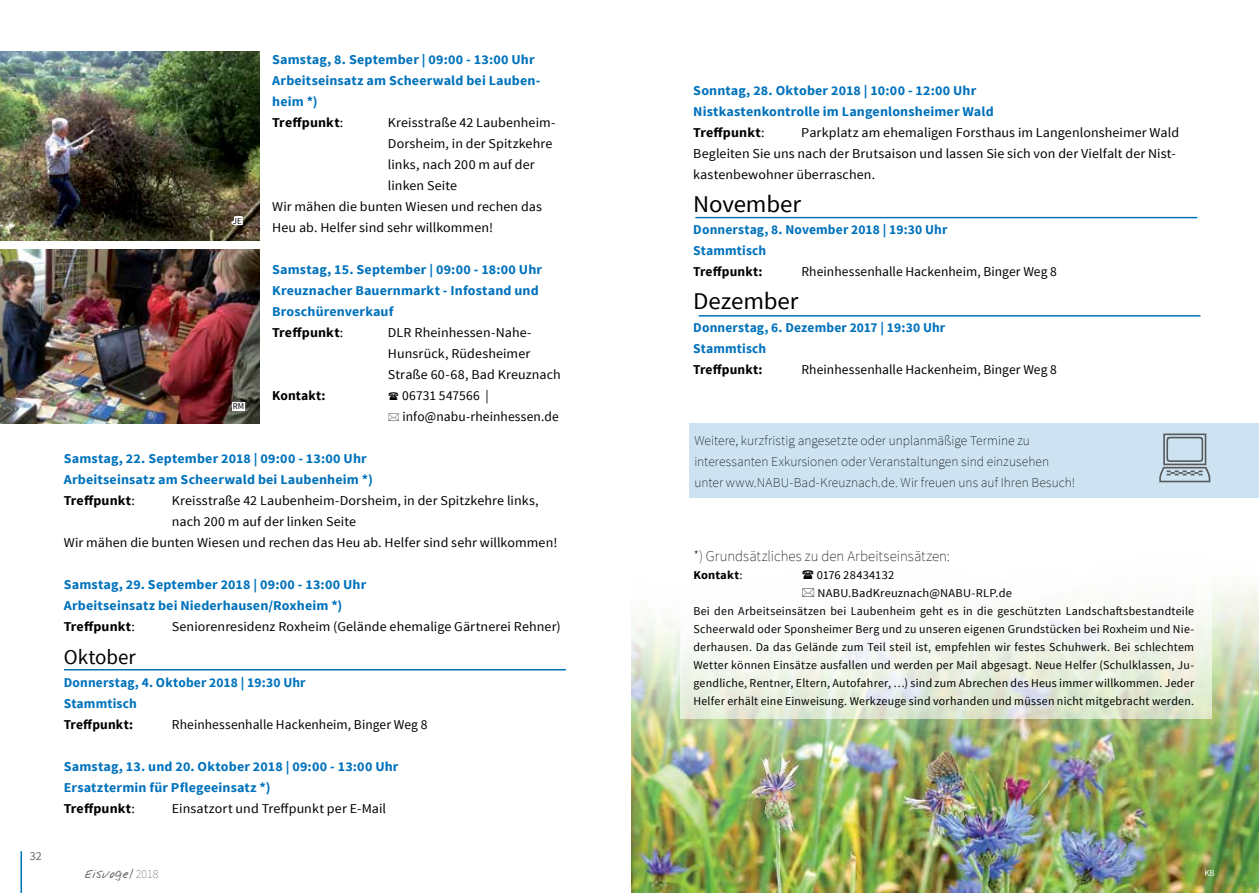
<style>
.page{position:relative;width:1259px;height:893px;background:#fff}
.page>*{position:absolute;margin:0;border:0;box-sizing:border-box;transform-origin:0 0}
.t1{font:24px "Source Sans Pro";letter-spacing:-.005em;color:#000;scale:1.04 1}
.t2{font:21px "Source Sans Pro";letter-spacing:-.005em;color:#000}
.t3{font:200 15px "Source Sans Pro";letter-spacing:.005em;color:#000}
.t4{font:13.5px/21px "Source Sans Pro";letter-spacing:.005em;color:#000;scale:1.04 1}
.t5{font:700 13.5px/21px "Source Sans Pro";letter-spacing:.01em;color:#0072bc;scale:1.04 1}
.t6{font:200 13.5px/21px "Source Sans Pro";letter-spacing:.005em;color:#000}
.t7{font:13.5px/21px "Source Sans Pro";letter-spacing:.005em;color:#000}
.t8{font:700 13.5px/21px "Source Sans Pro";letter-spacing:.01em;color:#0072bc}
.t9{font:700 13.5px "Source Sans Pro";letter-spacing:.01em;color:#000}
.t10{font:12px "Source Sans Pro";letter-spacing:.02em;color:#000}
.t11{font:12px "Source Sans Pro";letter-spacing:.02em;color:#000;scale:1.04 1}
.t12{font:12px "Nabu Note 4";color:#636466}
.t13{font:700 12px "Source Sans Pro";letter-spacing:.01em;color:#000;scale:1.04 1}
.t14{font:12px "Source Sans Pro";color:#636466}
.t15{font:9px "Source Sans Pro";color:#000}
.t16{font:9px "Source Sans Pro";color:#fff}
.s1{color:#000}
.s2{font-weight:400;color:#000}
.s3{font-family:"Source Sans Pro";font-weight:200}
.s4{font-weight:400}
</style>
<div class="page">
<hr style="left:21px;top:851px;width:1px;height:42px;background:#0072bc">
<img style="left:631px;top:586px;width:628px;height:307px">
<svg style="left:680px;top:586px;width:532px;height:133px"></svg>
<hr style="left:698px;top:315px;width:502px;height:2px;background:#0072bc">
<hr style="left:695px;top:217px;width:502px;height:1px;background:#0072bc">
<div style="left:689px;top:423px;width:570px;height:74px;background:#cde3f1"></div>
<hr style="left:64px;top:669px;width:502px;height:1px;background:#0072bc">
<img style="left:0;top:51px;width:259px;height:189px">
<img style="left:0;top:250px;width:259px;height:173px">
<svg style="left:229px;top:215px;width:15px;height:12px"></svg>
<svg style="left:231px;top:387px;width:16px;height:37px"></svg>
<svg style="left:802px;top:588px;width:12px;height:8px"></svg>
<p class="t14" style="left:30px;top:849px;width:13px">32</p>
<p class="t15" style="left:233px;top:215px;width:10px">JE</p>
<p class="t5" style="left:272px;top:50px;width:259px">Samstag, 8. September | 09:00 - 13:00 Uhr<br>Arbeitseinsatz am Scheerwald bei Lauben&shy;heim *)<br><span class="s1">Treffpunkt</span><span class="s2">:</span></p>
<p class="t4" style="left:388px;top:112px;width:163px">Kreisstraße 42 Laubenheim-</p>
<p class="t4" style="left:388px;top:133px;width:160px">Dorsheim, in der Spitzkehre</p>
<p class="t4" style="left:388px;top:154px;width:143px">links, nach 200 m auf der</p>
<p class="t4" style="left:388px;top:175px;width:68px">linken Seite</p>
<p class="t4" style="left:272px;top:196px;width:261px">Wir mähen die bunten Wiesen und rechen das</p>
<p class="t4" style="left:272px;top:217px;width:214px">Heu ab. Helfer sind sehr willkommen!</p>
<p class="t5" style="left:272px;top:260px;width:261px">Samstag, 15. September | 09:00 - 18:00 Uhr<br>Kreuznacher Bauernmarkt - Infostand und<br>Broschürenverkauf<br><span class="s1">Treffpunkt</span><span class="s2">:</span></p>
<p class="t4" style="left:388px;top:322px;width:168px">DLR Rheinhessen-Nahe-<br>Hunsrück, Rüdesheimer<br>Straße 60-68, Bad Kreuznach</p>
<p class="t9" style="left:272px;top:387px;width:55px">Kontakt:</p>
<p class="t7" style="left:402px;top:385px;width:158px">06731 547566 | info@nabu-rheinhessen.de</p>
<p class="t5" style="left:64px;top:449px;width:299px">Samstag, 22. September 2018 | 09:00 - 13:00 Uhr<br>Arbeitseinsatz am Scheerwald bei Laubenheim *)<br><span class="s1">Treffpunkt</span><span class="s2">:</span></p>
<p class="t15" style="left:233px;top:401px;width:13px">RM</p>
<p class="t4" style="left:172px;top:490px;width:354px">Kreisstraße 42 Laubenheim-Dorsheim, in der Spitzkehre links,</p>
<p class="t4" style="left:172px;top:511px;width:179px">nach 200 m auf der linken Seite</p>
<p class="t4" style="left:64px;top:532px;width:476px">Wir mähen die bunten Wiesen und rechen das Heu ab. Helfer sind sehr willkommen!</p>
<p class="t5" style="left:64px;top:575px;width:292px">Samstag, 29. September 2018 | 09:00 - 13:00 Uhr<br>Arbeitseinsatz bei Niederhausen/Roxheim *)<br><span class="s1">Treffpunkt</span><span class="s2">:</span></p>
<p class="t4" style="left:172px;top:616px;width:375px">Seniorenresidenz Roxheim (Gelände ehemalige Gärtnerei Rehner)</p>
<h2 class="t2" style="left:64px;top:644px;width:73px">Oktober</h2>
<p class="t8" style="left:64px;top:672px;width:243px">Donnerstag, 4. Oktober 2018 | 19:30 Uhr<br>Stammtisch</p>
<p class="t9" style="left:64px;top:715px;width:71px">Treffpunkt:</p>
<p class="t7" style="left:172px;top:714px;width:257px">Rheinhessenhalle Hackenheim, Binger Weg 8</p>
<p class="t5" style="left:64px;top:756px;width:323px">Samstag, 13. und 20. Oktober 2018 | 09:00 - 13:00 Uhr<br>Ersatztermin für Pflegeeinsatz *)<br><span class="s1">Treffpunkt</span><span class="s2">:</span></p>
<p class="t4" style="left:172px;top:798px;width:208px">Einsatzort und Treffpunkt per E-Mail</p>
<p class="t12" style="left:85px;top:867px;width:75px">Eisvogel <span class="s3">2018</span></p>
<p class="t5" style="left:693px;top:80px;width:290px">Sonntag, 28. Oktober 2018 | 10:00 - 12:00 Uhr<br>Nistkastenkontrolle im Langenlonsheimer Wald<br><span class="s1">Treffpunkt</span><span class="s2">:</span></p>
<p class="t4" style="left:693px;top:122px;width:469px;text-indent:108px">Parkplatz am ehemaligen Forsthaus im Langenlonsheimer Wald<br>Begleiten Sie uns nach der Brutsaison und lassen Sie sich von der Vielfalt der Nist&shy;kastenbewohner überraschen.</p>
<h1 class="t1" style="left:693px;top:189px;width:105px">November</h1>
<p class="t8" style="left:693px;top:220px;width:256px">Donnerstag, 8. November 2018 | 19:30 Uhr<br>Stammtisch</p>
<p class="t9" style="left:693px;top:263px;width:71px">Treffpunkt:</p>
<p class="t7" style="left:801px;top:262px;width:257px">Rheinhessenhalle Hackenheim, Binger Weg 8</p>
<h1 class="t1" style="left:693px;top:287px;width:103px">Dezember</h1>
<p class="t8" style="left:693px;top:317px;width:253px">Donnerstag, 6. Dezember 2017 | 19:30 Uhr<br>Stammtisch</p>
<p class="t9" style="left:693px;top:361px;width:71px">Treffpunkt:</p>
<p class="t7" style="left:801px;top:359px;width:257px">Rheinhessenhalle Hackenheim, Binger Weg 8</p>
<p class="t6" style="left:694px;top:430px;width:382px">Weitere, kurzfristig angesetzte oder unplanmäßige Termine zu interessanten Exkursionen oder Veranstaltungen sind einzusehen unter www.NABU-Bad-Kreuznach.de. Wir freuen uns auf Ihren Besuch!</p>
<p class="t3" style="left:693px;top:546px;width:258px">*) Grundsätzliches zu den Arbeitseinsätzen:</p>
<p class="t13" style="left:693px;top:567px;width:49px">Kontakt<span class="s4">:</span></p>
<p class="t11" style="left:817px;top:567px;width:76px">0176 28434132</p>
<p class="t11" style="left:817px;top:585px;width:188px">NABU.BadKreuznach@NABU-RLP.de</p>
<p class="t10" style="left:693px;top:603px;width:502px">Bei den Arbeitseinsätzen bei Laubenheim geht es in die geschützten Landschaftsbestandteile</p>
<p class="t10" style="left:693px;top:621px;width:502px">Scheerwald oder Sponsheimer Berg und zu unseren eigenen Grundstücken bei Roxheim und Nie-</p>
<p class="t10" style="left:693px;top:639px;width:502px">derhausen. Da das Gelände zum Teil steil ist, empfehlen wir festes Schuhwerk. Bei schlechtem</p>
<p class="t10" style="left:693px;top:657px;width:502px">Wetter können Einsätze ausfallen und werden per Mail abgesagt. Neue Helfer (Schulklassen, Ju-</p>
<p class="t10" style="left:693px;top:675px;width:502px">gendliche, Rentner, Eltern, Autofahrer, …) sind zum Abrechen des Heus immer willkommen. Jeder</p>
<p class="t10" style="left:693px;top:693px;width:502px">Helfer erhält eine Einweisung. Werkzeuge sind vorhanden und müssen nicht mitgebracht werden.</p>
<p class="t16" style="left:1204px;top:867px;width:12px">KB</p>
</div>
